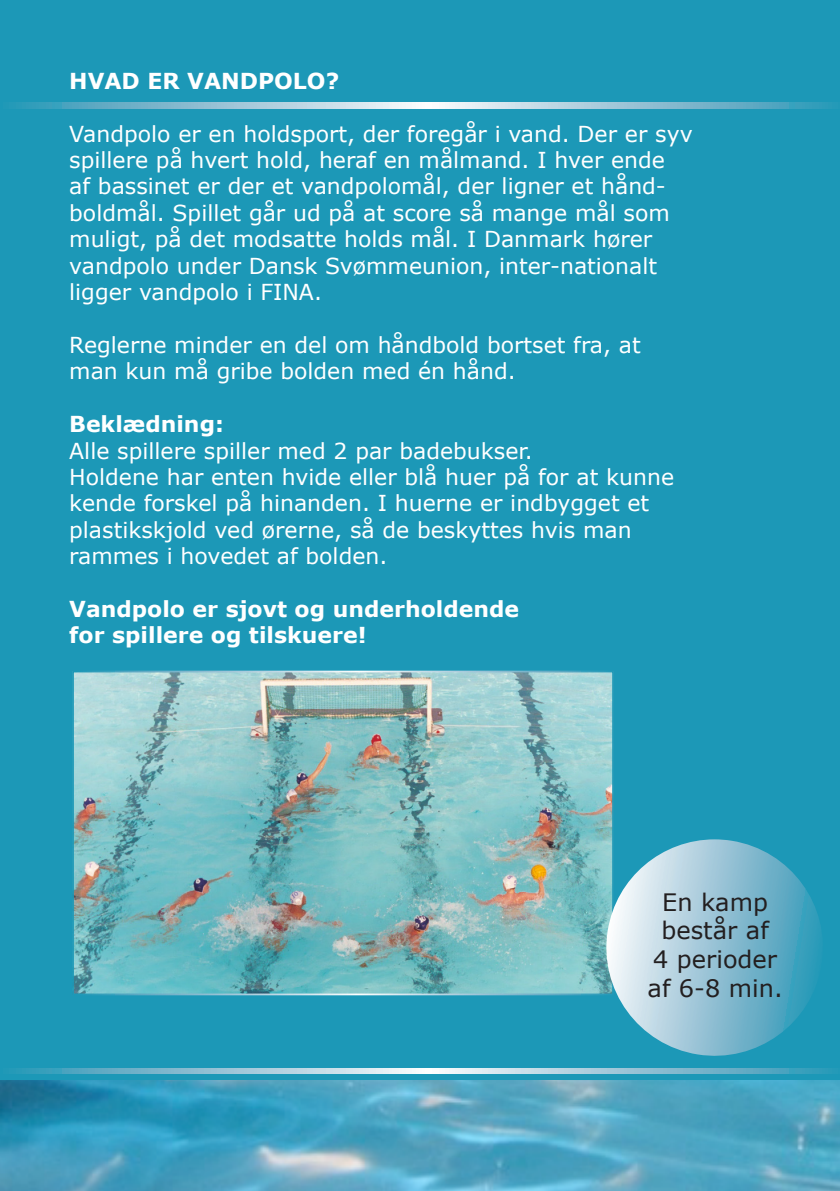
<style>
.page{position:relative;width:840px;height:1191px;background:#fff}
.page>*{position:absolute;margin:0;border:0;box-sizing:border-box;transform-origin:0 0}
.t1{font:24px "Verdana";color:#231f20}
.t2{font:22px/26.4px "Verdana";color:#fff}
.t3{font:700 22px "Verdana";color:#fff}
</style>
<div class="page">
<img style="left:0;top:1079px;width:839px;height:112px">
<div style="left:0;top:0;width:839px;height:1079px;background:#1c98b7"></div>
<svg style="left:16px;top:103px;width:816px;height:6px;background:#97c6d7"></svg>
<svg style="left:16px;top:1068px;width:816px;height:5px;background:#97c6d7"></svg>
<img style="left:75px;top:673px;width:535px;height:319px">
<svg style="left:598px;top:839px;width:223px;height:217px"></svg>
<p class="t3" style="left:69px;top:67px;width:271px">HVAD ER VANDPOLO?</p>
<p class="t2" style="left:69px;top:120px;width:624px">Vandpolo er en holdsport, der foregår i vand. Der er syv spillere på hvert hold, heraf en målmand. I hver ende<br>af bassinet er der et vandpolomål, der ligner et hånd&shy;boldmål. Spillet går ud på at score så mange mål som muligt, på det modsatte holds mål. I Danmark hører vandpolo under Dansk Svømmeunion, inter-nationalt ligger vandpolo i FINA.</p>
<p class="t2" style="left:69px;top:331px;width:572px">Reglerne minder en del om håndbold bortset fra, at man kun må gribe bolden med én hånd.</p>
<p class="t3" style="left:69px;top:410px;width:156px">Beklædning:</p>
<p class="t2" style="left:69px;top:436px;width:465px">Alle spillere spiller med 2 par badebukser.</p>
<p class="t2" style="left:69px;top:463px;width:606px">Holdene har enten hvide eller blå huer på for at kunne kende forskel på hinanden. I huerne er indbygget et plastikskjold ved ørerne, så de beskyttes hvis man rammes i hovedet af bolden.</p>
<p class="t3" style="left:69px;top:595px;width:451px">Vandpolo er sjovt og underholdende</p>
<p class="t3" style="left:69px;top:621px;width:299px">for spillere og tilskuere!</p>
<p class="t1" style="left:661px;top:886px;width:107px">En kamp</p>
<p class="t1" style="left:661px;top:915px;width:109px">består af</p>
<p class="t1" style="left:652px;top:944px;width:125px">4 perioder</p>
<p class="t1" style="left:647px;top:973px;width:137px">af 6-8 min.</p>
</div>
